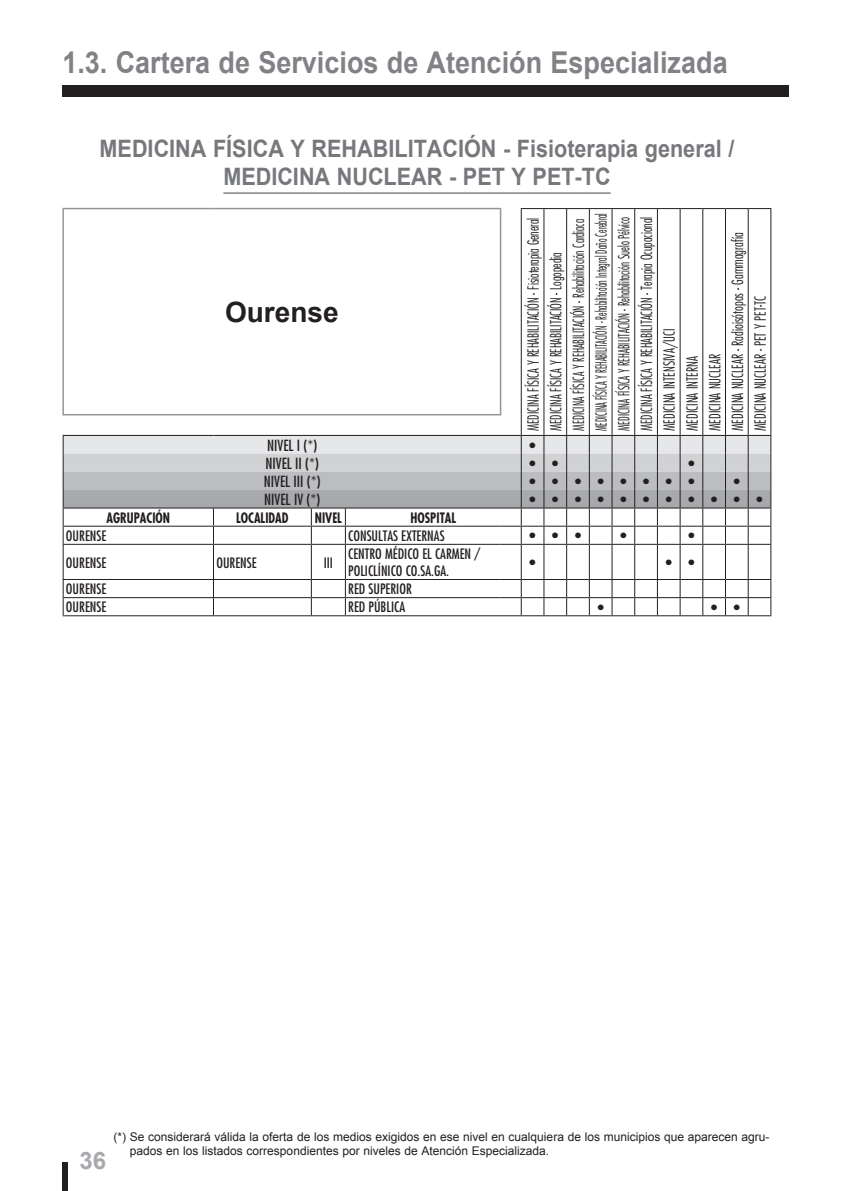
<style>
.page{position:relative;width:851px;height:1191px;background:#fff}
.page>*{position:absolute;margin:0;border:0;box-sizing:border-box;transform-origin:0 0}
.t1{font:700 30px "Arial";color:#808285;scale:.9 1}
.t2{font:700 28px "Arial";color:#231f20}
.t3{font:700 24px/28px "Arial";color:#76787b;text-align:center;scale:.9 1}
.t4{font:700 24px "Arial";color:#a8a9ad}
.t5{font:300 condensed 15px/22.6px "Futura Std";color:#231f20;scale:.85 1}
.t6{font:condensed 15px "Futura Std";color:#231f20}
.t7{font:condensed 14px/16.6px "Futura Std";color:#231f20}
.t8{font:700 condensed 14px "Futura Std";color:#231f20;scale:.9 1}
.t9{font:12px/14.4px "Arial";color:#231f20}
</style>
<div class="page">
<div style="left:62px;top:85px;width:726px;height:11px;background:#231f20"></div>
<div style="left:62px;top:1162px;width:6px;height:29px;background:#231f20"></div>
<hr style="left:223px;top:192px;width:387px;height:2px;background:#808285">
<hr style="left:62px;top:208px;width:151px;height:1px;background:#939598">
<hr style="left:62px;top:209px;width:2px;height:205px;background:#939598">
<hr style="left:213px;top:208px;width:288px;height:1px;background:#939598">
<hr style="left:499px;top:209px;width:2px;height:205px;background:#939598">
<hr style="left:62px;top:414px;width:439px;height:1px;background:#939598">
<hr style="left:520px;top:208px;width:160px;height:1px;background:#231f20">
<hr style="left:520px;top:209px;width:1px;height:206px;background:#231f20">
<hr style="left:543px;top:209px;width:1px;height:206px;background:#231f20">
<hr style="left:566px;top:209px;width:1px;height:206px;background:#231f20">
<hr style="left:588px;top:209px;width:1px;height:206px;background:#231f20">
<hr style="left:611px;top:209px;width:1px;height:206px;background:#231f20">
<hr style="left:634px;top:209px;width:1px;height:206px;background:#231f20">
<hr style="left:656px;top:209px;width:1px;height:206px;background:#231f20">
<hr style="left:679px;top:209px;width:1px;height:206px;background:#231f20">
<hr style="left:702px;top:209px;width:1px;height:206px;background:#231f20">
<hr style="left:725px;top:209px;width:1px;height:206px;background:#231f20">
<svg style="left:680px;top:208px;width:91px;height:1px"></svg>
<hr style="left:747px;top:209px;width:1px;height:206px;background:#231f20">
<hr style="left:770px;top:209px;width:1px;height:206px;background:#231f20">
<svg style="left:63px;top:415px;width:708px;height:201px"></svg>
<h1 class="t1" style="left:62px;top:43px;width:740px">1.3. Cartera de Servicios de Atención Especializada</h1>
<h3 class="t3" style="left:100px;top:136px;width:706px">MEDICINA FÍSICA Y REHABILITACIÓN - Fisioterapia general /<br>MEDICINA NUCLEAR - PET Y PET-TC</h3>
<h2 class="t2" style="left:225px;top:293px;width:115px">Ourense</h2>
<p class="t5" style="left:523px;top:431px;width:258px;rotate:-90deg">MEDICINA FÍSICA Y REHABILITACIÓN - Fisioterapia General MEDICINA FÍSICA Y REHABILITACIÓN - Logopedia<br>MEDICINA FÍSICA Y REHABILITACIÓN - Rehabilitación Cardiaca MEDICINA FÍSICA Y REHABILITACIÓN - Rehabilitación Integral Daño Cerebral MEDICINA FÍSICA Y REHABILITACIÓN - Rehabilitación Suelo Pélvico MEDICINA FÍSICA Y REHABILITACIÓN - Terapia Ocupacional MEDICINA INTENSIVA/UCI<br>MEDICINA INTERNA<br>MEDICINA NUCLEAR<br>MEDICINA NUCLEAR - Radioisótopos - Gammagrafía MEDICINA NUCLEAR - PET Y PET-TC</p>
<p class="t6" style="left:267px;top:438px;width:52px">NIVEL I (*)</p>
<p class="t6" style="left:529px;top:438px;width:7px">•</p>
<p class="t6" style="left:265px;top:456px;width:55px">NIVEL II (*)</p>
<p class="t6" style="left:529px;top:456px;width:30px">• •</p>
<p class="t6" style="left:688px;top:456px;width:7px">•</p>
<p class="t6" style="left:264px;top:474px;width:58px">NIVEL III (*)</p>
<p class="t6" style="left:529px;top:474px;width:166px">••••••••</p>
<p class="t6" style="left:733px;top:474px;width:7px">•</p>
<p class="t6" style="left:264px;top:492px;width:57px">NIVEL IV (*)</p>
<p class="t6" style="left:529px;top:492px;width:234px">•••••••••••</p>
<p class="t8" style="left:106px;top:511px;width:72px">AGRUPACIÓN</p>
<p class="t8" style="left:236px;top:511px;width:60px">LOCALIDAD</p>
<p class="t8" style="left:315px;top:511px;width:32px">NIVEL</p>
<p class="t8" style="left:410px;top:511px;width:52px">HOSPITAL</p>
<p class="t7" style="left:66px;top:528px;width:42px">OURENSE</p>
<p class="t7" style="left:348px;top:528px;width:98px">CONSULTAS EXTERNAS</p>
<p class="t6" style="left:529px;top:529px;width:53px">•••</p>
<p class="t6" style="left:620px;top:529px;width:7px">•</p>
<p class="t6" style="left:688px;top:529px;width:7px">•</p>
<p class="t7" style="left:66px;top:555px;width:42px">OURENSE</p>
<p class="t7" style="left:216px;top:555px;width:42px">OURENSE</p>
<p class="t7" style="left:323px;top:555px;width:11px">III</p>
<p class="t7" style="left:348px;top:546px;width:133px">CENTRO MÉDICO EL CARMEN /<br>POLICLÍNICO CO.SA.GA.</p>
<p class="t6" style="left:529px;top:555px;width:7px">•</p>
<p class="t6" style="left:665px;top:555px;width:30px">• •</p>
<p class="t7" style="left:66px;top:581px;width:42px">OURENSE</p>
<p class="t7" style="left:348px;top:581px;width:65px">RED SUPERIOR</p>
<p class="t7" style="left:66px;top:600px;width:42px">OURENSE</p>
<p class="t7" style="left:348px;top:600px;width:58px">RED PÚBLICA</p>
<p class="t6" style="left:597px;top:600px;width:7px">•</p>
<p class="t6" style="left:711px;top:600px;width:30px">• •</p>
<h3 class="t4" style="left:79px;top:1144px;width:28px">36</h3>
<p class="t9" style="left:130px;top:1129px;width:641px;text-indent:-16px">(*) Se considerará válida la oferta de los medios exigidos en ese nivel en cualquiera de los municipios que aparecen agru&shy;pados en los listados correspondientes por niveles de Atención Especializada.</p>
</div>
